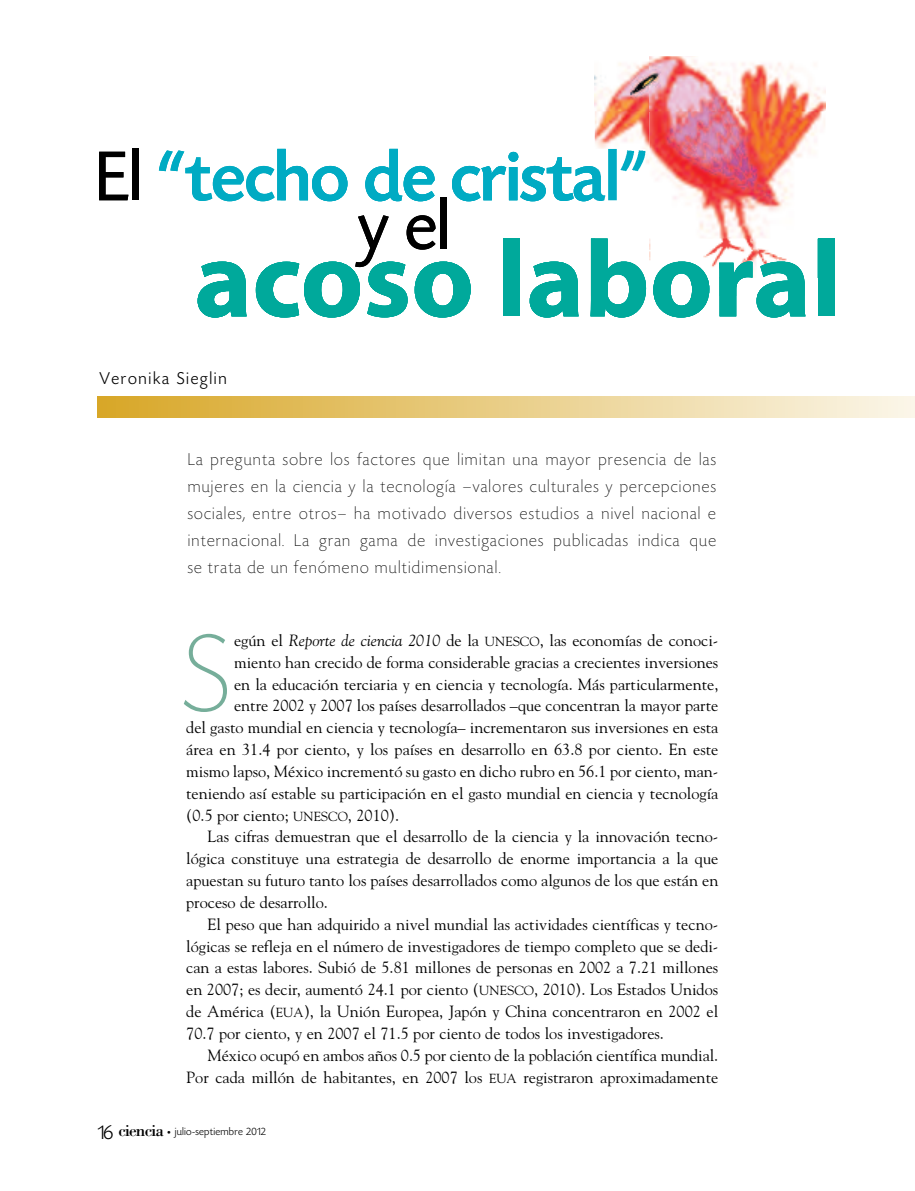
<style>
.page{position:relative;width:915px;height:1191px;background:#fff}
.page>*{position:absolute;margin:0;border:0;box-sizing:border-box;transform-origin:0 0}
.t1{font:200 114.6px "Today HEF";color:#76ae9a}
.t2{font:700 109.35px "Myriad Pro";color:#00a99b}
.t3{font:500 73.95px "Today HEF";color:#00abc3}
.t4{font:73.95px "Today HEF";color:#000}
.t5{font:200 18px/27px "Today HEF";letter-spacing:.07em;color:#000;text-align:justify}
.t6{font:300 18px "Today HEF";letter-spacing:.095em;color:#000}
.t7{font:17.25px "Bodoni";letter-spacing:-.05em;color:#000}
.t8{font:16.2px "Goudy";color:#000}
.t9{font:300 11.25px "Today HEF";letter-spacing:.025em;color:#000}
.s1{font-weight:400;color:#000}
.s2{font-style:italic}
.s3{font-size:13.05px}
.s4{font-family:"Today HEF";font-weight:300;font-size:21px}
.s5{font-family:"Officina Sans";font-weight:400;font-size:7.5px}
</style>
<div class="page">
<div style="left:98px;top:396px;width:816px;height:22px;background:linear-gradient(to right,#d8a727,#fbf6e9)"></div>
<img style="left:594px;top:56px;width:231px;height:222px">
<img style="left:594px;top:149px;width:51px;height:52px">
<img style="left:594px;top:197px;width:22px;height:4px">
<img style="left:756px;top:238px;width:69px;height:40px">
<img style="left:649px;top:238px;width:103px;height:40px">
<img style="left:654px;top:277px;width:89px;height:1px">
<h3 class="t3" style="left:95px;top:149px;width:553px"><span class="s1">El</span> “techo de cristal”</h3>
<h3 class="t4" style="left:358px;top:197px;width:93px">y el</h3>
<h2 class="t2" style="left:194px;top:238px;width:648px">acoso laboral</h2>
<p class="t6" style="left:99px;top:371px;width:129px">Veronika Sieglin</p>
<p class="t5" style="left:188px;top:447px;width:529px">La pregunta sobre los factores que limitan una mayor presencia de las mujeres en la ciencia y la tecnología –valores culturales y percepciones sociales, entre otros– ha motivado diversos estudios a nivel nacional e internacional. La gran gama de investigaciones publicadas indica que se trata de un fenómeno multidimensional.</p>
<h1 class="t1" style="left:183px;top:629px;width:48px">S</h1>
<p class="t8" style="left:234px;top:631px;width:485px">egún el <span class="s2">Reporte de ciencia 2010</span> de la <span class="s3">UNESCO</span>, las economías de conoci-</p>
<p class="t8" style="left:234px;top:652px;width:485px">miento han crecido de forma considerable gracias a crecientes inversiones</p>
<p class="t8" style="left:234px;top:674px;width:485px">en la educación terciaria y en ciencia y tecnología. Más particularmente,</p>
<p class="t8" style="left:234px;top:696px;width:485px">entre 2002 y 2007 los países desarrollados –que concentran la mayor parte</p>
<p class="t8" style="left:186px;top:718px;width:533px">del gasto mundial en ciencia y tecnología– incrementaron sus inversiones en esta</p>
<p class="t8" style="left:186px;top:740px;width:533px">área en 31.4 por ciento, y los países en desarrollo en 63.8 por ciento. En este</p>
<p class="t8" style="left:186px;top:762px;width:533px">mismo lapso, México incrementó su gasto en dicho rubro en 56.1 por ciento, man-</p>
<p class="t8" style="left:186px;top:783px;width:533px">teniendo así estable su participación en el gasto mundial en ciencia y tecnología</p>
<p class="t8" style="left:186px;top:805px;width:214px">(0.5 por ciento; <span class="s3">UNESCO</span>, 2010).</p>
<p class="t8" style="left:207px;top:827px;width:512px">Las cifras demuestran que el desarrollo de la ciencia y la innovación tecno-</p>
<p class="t8" style="left:186px;top:849px;width:533px">lógica constituye una estrategia de desarrollo de enorme importancia a la que</p>
<p class="t8" style="left:186px;top:871px;width:533px">apuestan su futuro tanto los países desarrollados como algunos de los que están en</p>
<p class="t8" style="left:186px;top:893px;width:143px">proceso de desarrollo.</p>
<p class="t8" style="left:207px;top:914px;width:512px">El peso que han adquirido a nivel mundial las actividades científicas y tecno-</p>
<p class="t8" style="left:186px;top:936px;width:533px">lógicas se refleja en el número de investigadores de tiempo completo que se dedi-</p>
<p class="t8" style="left:186px;top:958px;width:533px">can a estas labores. Subió de 5.81 millones de personas en 2002 a 7.21 millones</p>
<p class="t8" style="left:186px;top:980px;width:533px">en 2007; es decir, aumentó 24.1 por ciento (<span class="s3">UNESCO</span>, 2010). Los Estados Unidos</p>
<p class="t8" style="left:186px;top:1002px;width:533px">de América (<span class="s3">EUA</span>), la Unión Europea, Japón y China concentraron en 2002 el</p>
<p class="t8" style="left:186px;top:1023px;width:479px">70.7 por ciento, y en 2007 el 71.5 por ciento de todos los investigadores.</p>
<p class="t8" style="left:207px;top:1045px;width:512px">México ocupó en ambos años 0.5 por ciento de la población científica mundial.</p>
<p class="t8" style="left:186px;top:1067px;width:533px">Por cada millón de habitantes, en 2007 los <span class="s3">EUA</span> registraron aproximadamente</p>
<p class="t7" style="left:98px;top:1119px;width:68px"><span class="s4">16</span> ciencia</p>
<p class="t9" style="left:167px;top:1127px;width:100px"><span class="s5">•</span> julio-septiembre 2012</p>
</div>
